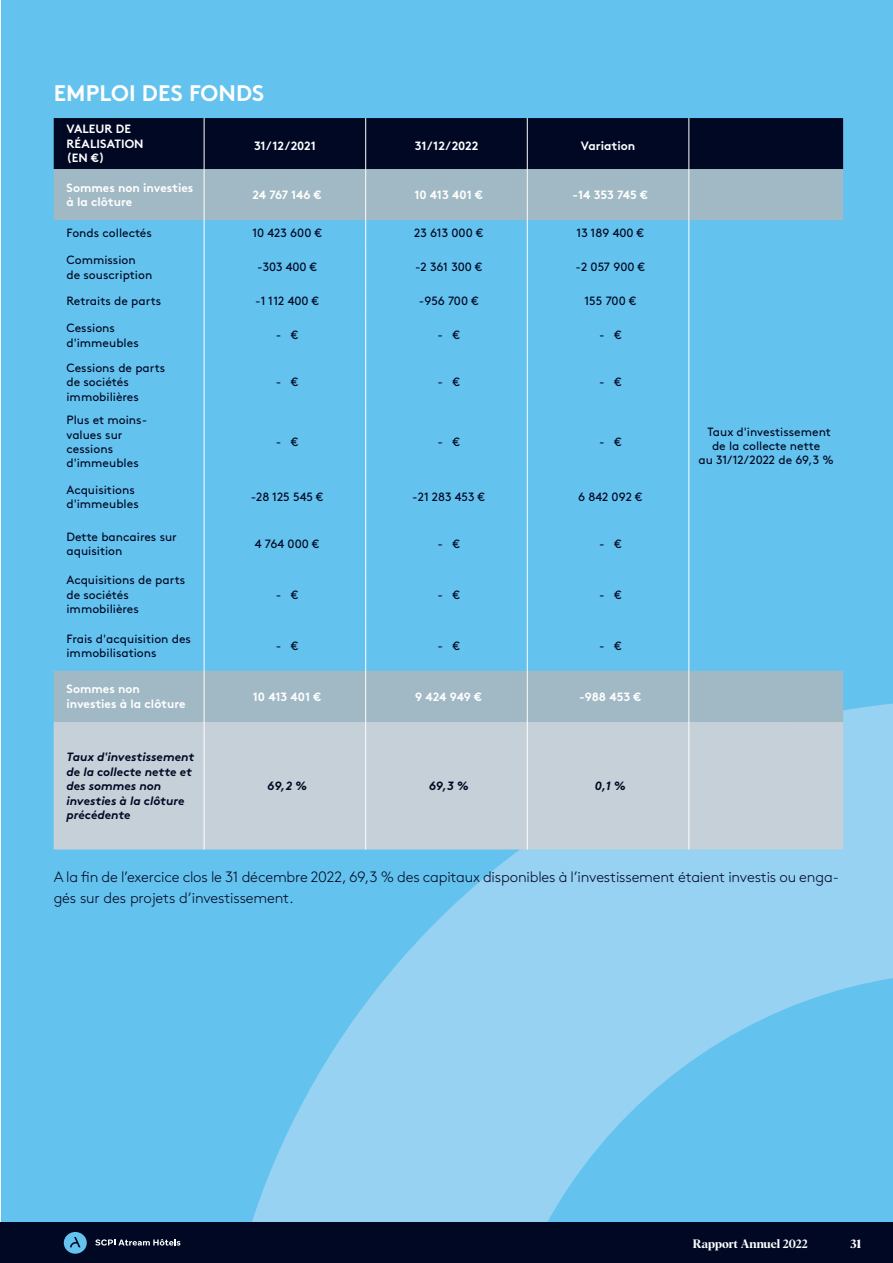
<style>
.page{position:relative;width:893px;height:1263px;background:#fff}
.page>*{position:absolute;margin:0;border:0;box-sizing:border-box;transform-origin:0 0}
.Texte_courant_noir{font:700 22.5px "Brown";letter-spacing:.005em;color:#fff}
.Texte_courant_noir-2{font:300 15px/21px "Brown";letter-spacing:-.01em;color:#010824}
.t1{font:12px/14.4px "Brown";color:#010824}
.t2{font:700 12px "Brown";color:#fff}
.t3{font:italic 700 12px/14.4px "Brown";color:#010824}
.t4{font:12px "Albra Semi";letter-spacing:-.005em;color:#fff}
.t5{font:700 12px "Albra";color:#fff}
</style>
<div class="page">
<div style="left:1px;top:0;width:892px;height:1263px;background:#64c3ee"></div>
<svg style="left:215px;top:703px;width:678px;height:520px;fill:#97d2f2"></svg>
<svg style="left:203px;top:356px;width:324px;height:51px"></svg>
<div style="left:54px;top:671px;width:789px;height:51px;background:#a0b9c4"></div>
<div style="left:54px;top:722px;width:789px;height:127px;background:#c6d0d9"></div>
<svg style="left:54px;top:118px;width:789px;height:128px"></svg>
<hr style="left:204px;top:246px;width:1px;height:42px;background:#fff">
<hr style="left:365px;top:246px;width:1px;height:42px;background:#fff">
<hr style="left:527px;top:246px;width:1px;height:42px;background:#fff">
<hr style="left:688px;top:246px;width:1px;height:42px;background:#fff">
<svg style="left:204px;top:288px;width:1px;height:26px"></svg>
<svg style="left:365px;top:288px;width:1px;height:26px"></svg>
<svg style="left:527px;top:288px;width:1px;height:26px"></svg>
<svg style="left:688px;top:288px;width:1px;height:26px"></svg>
<hr style="left:204px;top:314px;width:1px;height:42px;background:#fff">
<hr style="left:365px;top:314px;width:1px;height:42px;background:#fff">
<hr style="left:527px;top:314px;width:1px;height:42px;background:#fff">
<hr style="left:688px;top:314px;width:1px;height:42px;background:#fff">
<hr style="left:204px;top:356px;width:1px;height:51px;background:#fff">
<hr style="left:365px;top:356px;width:1px;height:51px;background:#fff">
<hr style="left:527px;top:356px;width:1px;height:51px;background:#fff">
<hr style="left:688px;top:356px;width:1px;height:51px;background:#fff">
<hr style="left:204px;top:407px;width:1px;height:68px;background:#fff">
<hr style="left:365px;top:407px;width:1px;height:68px;background:#fff">
<hr style="left:527px;top:407px;width:1px;height:68px;background:#fff">
<hr style="left:688px;top:407px;width:1px;height:68px;background:#fff">
<hr style="left:204px;top:475px;width:1px;height:43px;background:#fff">
<hr style="left:365px;top:475px;width:1px;height:43px;background:#fff">
<hr style="left:527px;top:475px;width:1px;height:43px;background:#fff">
<hr style="left:688px;top:475px;width:1px;height:43px;background:#fff">
<hr style="left:204px;top:518px;width:1px;height:51px;background:#fff">
<hr style="left:365px;top:518px;width:1px;height:51px;background:#fff">
<hr style="left:527px;top:518px;width:1px;height:51px;background:#fff">
<hr style="left:688px;top:518px;width:1px;height:51px;background:#fff">
<hr style="left:204px;top:569px;width:1px;height:51px;background:#fff">
<hr style="left:365px;top:569px;width:1px;height:51px;background:#fff">
<hr style="left:527px;top:569px;width:1px;height:51px;background:#fff">
<hr style="left:688px;top:569px;width:1px;height:51px;background:#fff">
<hr style="left:204px;top:620px;width:1px;height:51px;background:#fff">
<hr style="left:365px;top:620px;width:1px;height:51px;background:#fff">
<hr style="left:527px;top:620px;width:1px;height:51px;background:#fff">
<hr style="left:688px;top:620px;width:1px;height:51px;background:#fff">
<hr style="left:204px;top:671px;width:1px;height:51px;background:#fff">
<hr style="left:365px;top:671px;width:1px;height:51px;background:#fff">
<hr style="left:527px;top:671px;width:1px;height:51px;background:#fff">
<hr style="left:688px;top:671px;width:1px;height:51px;background:#fff">
<hr style="left:204px;top:722px;width:1px;height:127px;background:#fff">
<hr style="left:365px;top:722px;width:1px;height:127px;background:#fff">
<hr style="left:527px;top:722px;width:1px;height:127px;background:#fff">
<hr style="left:688px;top:722px;width:1px;height:127px;background:#fff">
<div style="left:0;top:1223px;width:893px;height:40px;background:#010824"></div>
<svg style="left:95px;top:1239px;width:85px;height:6px"></svg>
<div style="left:64px;top:1232px;width:23px;height:22px;background:#64c3ee;border-radius:50%"></div>
<svg style="left:70px;top:1237px;width:11px;height:10px"></svg>
<p class="Texte_courant_noir" style="left:54px;top:75px;width:212px">EMPLOI DES FONDS</p>
<p class="t2" style="left:67px;top:119px;width:66px">VALEUR DE</p>
<p class="t2" style="left:67px;top:134px;width:79px">RÉALISATION</p>
<p class="t2" style="left:66px;top:148px;width:40px">(EN €)</p>
<p class="t2" style="left:254px;top:136px;width:63px">31/12/2021</p>
<p class="t2" style="left:415px;top:136px;width:65px">31/12/2022</p>
<p class="t2" style="left:581px;top:136px;width:56px">Variation</p>
<p class="t2" style="left:66px;top:178px;width:128px">Sommes non investies</p>
<p class="t2" style="left:66px;top:192px;width:67px">à la clôture</p>
<p class="t2" style="left:252px;top:185px;width:71px">24 767 146 €</p>
<p class="t2" style="left:414px;top:185px;width:70px">10 413 401 €</p>
<p class="t2" style="left:572px;top:185px;width:77px">-14 353 745 €</p>
<p class="t1" style="left:66px;top:225px;width:87px">Fonds collectés</p>
<p class="t1" style="left:252px;top:225px;width:71px">10 423 600 €</p>
<p class="t1" style="left:414px;top:225px;width:70px">23 613 000 €</p>
<p class="t1" style="left:577px;top:225px;width:69px">13 189 400 €</p>
<p class="t1" style="left:66px;top:252px;width:71px">Commission</p>
<p class="t1" style="left:66px;top:266px;width:87px">de souscription</p>
<p class="t1" style="left:257px;top:259px;width:61px">-303 400 €</p>
<p class="t1" style="left:415px;top:259px;width:69px">-2 361 300 €</p>
<p class="t1" style="left:576px;top:259px;width:71px">-2 057 900 €</p>
<p class="t1" style="left:66px;top:293px;width:96px">Retraits de parts</p>
<p class="t1" style="left:255px;top:293px;width:65px">-1 112 400 €</p>
<p class="t1" style="left:419px;top:293px;width:61px">-956 700 €</p>
<p class="t1" style="left:584px;top:293px;width:53px">155 700 €</p>
<p class="t1" style="left:66px;top:320px;width:50px">Cessions</p>
<p class="t1" style="left:66px;top:334px;width:74px">d'immeubles</p>
<p class="t1" style="left:276px;top:327px;width:24px">- €</p>
<p class="t1" style="left:437px;top:327px;width:24px">- €</p>
<p class="t1" style="left:599px;top:327px;width:24px">- €</p>
<p class="t1" style="left:66px;top:359px;width:100px">Cessions de parts</p>
<p class="t1" style="left:66px;top:374px;width:64px">de sociétés</p>
<p class="t1" style="left:66px;top:388px;width:74px">immobilières</p>
<p class="t1" style="left:66px;top:412px;width:82px">Plus et moins-</p>
<p class="t1" style="left:66px;top:426px;width:58px">values sur</p>
<p class="t1" style="left:66px;top:441px;width:48px">cessions</p>
<p class="t1" style="left:66px;top:455px;width:74px">d'immeubles</p>
<p class="t1" style="left:66px;top:481px;width:70px">Acquisitions</p>
<p class="t1" style="left:66px;top:496px;width:74px">d'immeubles</p>
<p class="t1" style="left:276px;top:374px;width:24px">- €</p>
<p class="t1" style="left:437px;top:374px;width:24px">- €</p>
<p class="t1" style="left:599px;top:374px;width:24px">- €</p>
<p class="t1" style="left:276px;top:433px;width:24px">- €</p>
<p class="t1" style="left:437px;top:433px;width:24px">- €</p>
<p class="t1" style="left:599px;top:433px;width:24px">- €</p>
<p class="t1" style="left:251px;top:489px;width:74px">-28 125 545 €</p>
<p class="t1" style="left:412px;top:489px;width:74px">-21 283 453 €</p>
<p class="t1" style="left:578px;top:489px;width:65px">6 842 092 €</p>
<p class="t1" style="left:66px;top:528px;width:112px">Dette bancaires sur aquisition</p>
<p class="t1" style="left:255px;top:535px;width:66px">4 764 000 €</p>
<p class="t1" style="left:437px;top:535px;width:24px">- €</p>
<p class="t1" style="left:599px;top:535px;width:24px">- €</p>
<p class="t1" style="left:66px;top:572px;width:120px">Acquisitions de parts de sociétés</p>
<p class="t1" style="left:66px;top:601px;width:74px">immobilières</p>
<p class="t1" style="left:276px;top:586px;width:24px">- €</p>
<p class="t1" style="left:437px;top:586px;width:24px">- €</p>
<p class="t1" style="left:599px;top:586px;width:24px">- €</p>
<p class="t1" style="left:66px;top:630px;width:126px">Frais d'acquisition des</p>
<p class="t1" style="left:66px;top:645px;width:92px">immobilisations</p>
<p class="t2" style="left:66px;top:679px;width:75px">Sommes non</p>
<p class="t2" style="left:66px;top:694px;width:121px">investies à la clôture</p>
<p class="t3" style="left:66px;top:749px;width:129px">Taux d'investissement de la collecte nette et des sommes non</p>
<p class="t3" style="left:66px;top:792px;width:120px">investies à la clôture</p>
<p class="t3" style="left:66px;top:806px;width:66px">précédente</p>
<p class="t1" style="left:276px;top:637px;width:24px">- €</p>
<p class="t1" style="left:437px;top:637px;width:24px">- €</p>
<p class="t1" style="left:599px;top:637px;width:24px">- €</p>
<p class="t2" style="left:253px;top:687px;width:70px">10 413 401 €</p>
<p class="t2" style="left:415px;top:687px;width:68px">9 424 949 €</p>
<p class="t2" style="left:579px;top:687px;width:64px">-988 453 €</p>
<p class="t3" style="left:267px;top:778px;width:41px">69,2 %</p>
<p class="t3" style="left:429px;top:778px;width:41px">69,3 %</p>
<p class="t3" style="left:595px;top:778px;width:32px">0,1 %</p>
<p class="t1" style="left:708px;top:423px;width:125px">Taux d'investissement</p>
<p class="t1" style="left:712px;top:438px;width:110px">de la collecte nette</p>
<p class="t1" style="left:698px;top:452px;width:137px">au 31/12/2022 de 69,3 %</p>
<p class="Texte_courant_noir-2" style="left:54px;top:865px;width:787px">A la fin de l’exercice clos le 31 décembre 2022, 69,3 % des capitaux disponibles à l’investissement étaient investis ou enga&shy;gés sur des projets d’investissement.</p>
<p class="t4" style="left:693px;top:1234px;width:117px">Rapport Annuel 2022</p>
<p class="t5" style="left:850px;top:1234px;width:13px">31</p>
</div>
